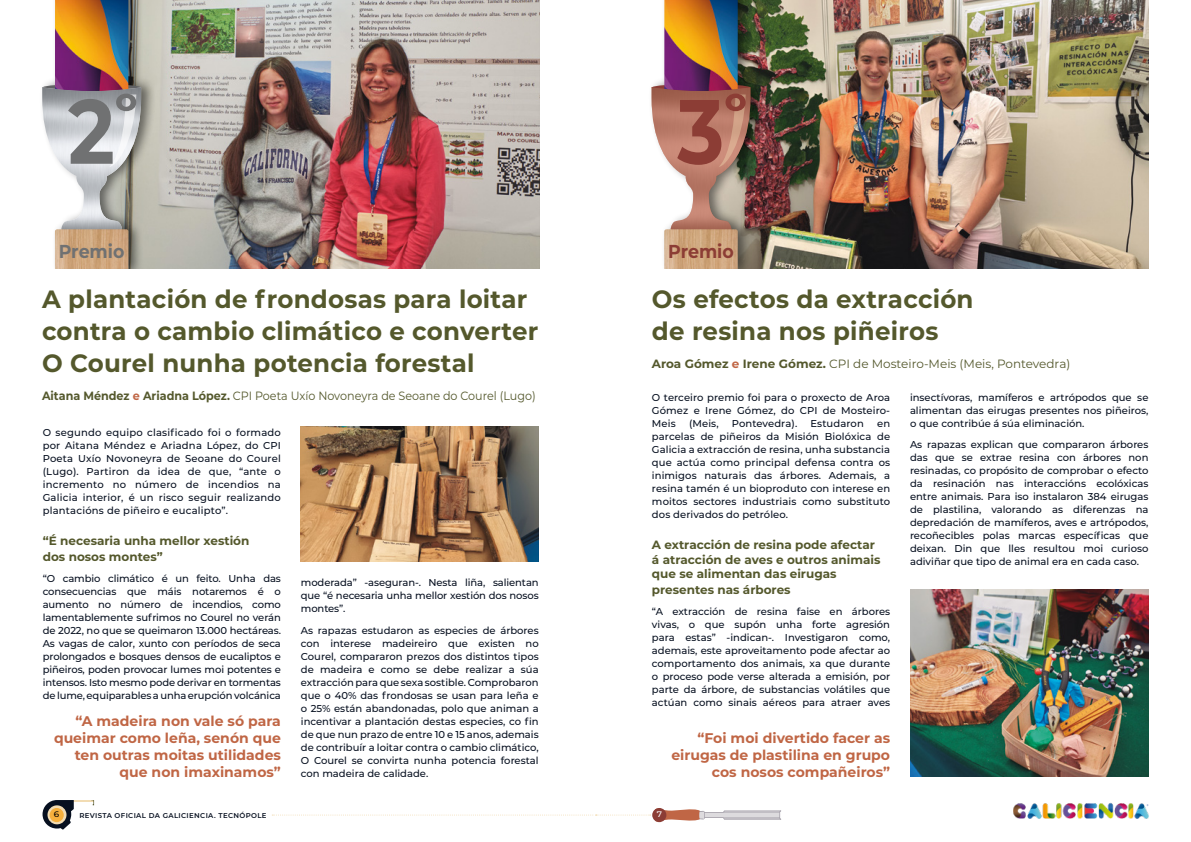
<style>
.page{position:relative;width:1191px;height:842px;background:#fff}
.page>*{position:absolute;margin:0;border:0;box-sizing:border-box;transform-origin:0 0}
.t1{font:700 91.1px "Montserrat";color:#707172;scale:.87 1}
.t2{font:700 91.1px "Montserrat";color:#8c3d35;scale:.87 1}
.t3{font:700 25px/32px "Montserrat";letter-spacing:.01em;color:#54582c}
.t4{font:700 18.7px "Montserrat";color:#707172;scale:.93 1}
.t5{font:700 18.7px "Montserrat";color:#8c3d35;scale:.93 1}
.t6{font:700 14px/16.8px "Montserrat";color:#c06645;text-align:right}
.t7{font:700 12px/14.4px "Montserrat";color:#54582c}
.t8{font:12px "Montserrat";color:#54582c;scale:.93 1}
.t9{font:12px "Montserrat";color:#54582c}
.t10{font:500 10px/13px "Montserrat";color:#071020;text-align:justify}
.t11{font:500 8px "Montserrat";color:#000;scale:1.1 1}
.t12{font:500 8px "Montserrat";color:#fff;scale:1.1 1}
.t13{font:600 7px "Montserrat";letter-spacing:.05em;color:#071020}
.s1{font-weight:700}
.s2{font-weight:700;color:#c06645}
</style>
<div class="page">
<img style="left:1013px;top:803px;width:136px;height:16px">
<hr style="left:73px;top:800px;width:20px;height:2px;background:#f2dcb3">
<svg style="left:43px;top:800px;width:31px;height:30px"></svg>
<svg style="left:47px;top:805px;width:19px;height:19px"></svg>
<div style="left:50px;top:808px;width:14px;height:14px;background:#f6b03d;border-radius:50%"></div>
<svg style="left:272px;top:808px;width:509px;height:14px"></svg>
<img style="left:156px;top:0;width:383px;height:269px">
<img style="left:765px;top:0;width:383px;height:269px">
<div style="left:39px;top:0;width:117px;height:279px;background:#000;opacity:.5"></div>
<svg style="left:42px;top:84px;width:99px;height:7px"></svg>
<img style="left:55px;top:233px;width:73px;height:36px">
<svg style="left:42px;top:87px;width:99px;height:146px"></svg>
<img style="left:55px;top:0;width:73px;height:91px">
<div style="left:43px;top:269px;width:499px;height:17px;background:#fff"></div>
<div style="left:648px;top:0;width:117px;height:279px;background:#000;opacity:.5"></div>
<svg style="left:651px;top:84px;width:99px;height:7px"></svg>
<img style="left:664px;top:233px;width:73px;height:36px">
<svg style="left:651px;top:87px;width:99px;height:146px"></svg>
<img style="left:664px;top:0;width:73px;height:91px">
<div style="left:652px;top:269px;width:499px;height:17px;background:#fff"></div>
<img style="left:300px;top:426px;width:238px;height:135px">
<img style="left:910px;top:589px;width:238px;height:188px">
<h1 class="t1" style="left:68px;top:66px;width:81px">2<sup>º</sup></h1>
<h3 class="t4" style="left:59px;top:238px;width:72px">Premio</h3>
<h2 class="t3" style="left:42px;top:282px;width:498px">A plantación de frondosas para loitar contra o cambio climático e converter<br>O Courel nunha potencia forestal</h2>
<p class="t8" style="left:42px;top:388px;width:532px"><span class="s1">Aitana Méndez</span> <span class="s2">e</span> <span class="s1">Ariadna López.</span> CPI Poeta Uxío Novoneyra de Seoane do Courel (Lugo)</p>
<p class="t10" style="left:43px;top:425px;width:240px">O segundo equipo clasificado foi o formado por Aitana Méndez e Ariadna López, do CPI Poeta Uxío Novoneyra de Seoane do Courel (Lugo). Partiron da idea de que, “ante o incremento no número de incendios na Galicia interior, é un risco seguir realizando plantacións de piñeiro e eucalipto”.</p>
<p class="t7" style="left:43px;top:532px;width:208px;line-height:15.6px">“É necesaria unha mellor xestión dos nosos montes”</p>
<p class="t10" style="left:43px;top:572px;width:240px">“O cambio climático é un feito. Unha das consecuencias que máis notaremos é o aumento no número de incendios, como lamentablemente sufrimos no Courel no verán de 2022, no que se queimaron 13.000 hectáreas.<br>As vagas de calor, xunto con períodos de seca prolongados e bosques densos de eucaliptos e piñeiros, poden provocar lumes moi potentes e intensos. Isto mesmo pode derivar en tormentas de lume, equiparables a unha erupción volcánica</p>
<p class="t10" style="left:301px;top:576px;width:239px">moderada” -aseguran-. Nesta liña, salientan que “é necesaria unha mellor xestión dos nosos montes”.</p>
<p class="t10" style="left:301px;top:623px;width:239px">As rapazas estudaron as especies de árbores con interese madeireiro que existen no Courel, compararon prezos dos distintos tipos de madeira e como se debe realizar a súa extracción para que sexa sostible. Comprobaron que o 40% das frondosas se usan para leña e o 25% están abandonadas, polo que animan a incentivar a plantación destas especies, co fin de que nun prazo de entre 10 e 15 anos, ademais de contribuír a loitar contra o cambio climático, O Courel se convirta nunha potencia forestal con madeira de calidade.</p>
<h3 class="t6" style="left:54px;top:712px;width:228px">“A madeira non vale só para queimar como leña, senón que ten outras moitas utilidades que non imaxinamos”</h3>
<h1 class="t2" style="left:677px;top:66px;width:82px">3<sup>º</sup></h1>
<h3 class="t5" style="left:668px;top:238px;width:72px">Premio</h3>
<h2 class="t3" style="left:652px;top:282px;width:323px">Os efectos da extracción de resina nos piñeiros</h2>
<p class="t9" style="left:652px;top:356px;width:420px"><span class="s1">Aroa Gómez</span> <span class="s2">e</span> <span class="s1">Irene Gómez.</span> CPI de Mosteiro-Meis (Meis, Pontevedra)</p>
<p class="t10" style="left:652px;top:390px;width:240px">O terceiro premio foi para o proxecto de Aroa Gómez e Irene Gómez, do CPI de Mosteiro-Meis</p>
<p class="t10" style="left:689px;top:416px;width:31px">(Meis,</p>
<p class="t10" style="left:732px;top:416px;width:67px">Pontevedra).</p>
<p class="t10" style="left:810px;top:416px;width:55px">Estudaron</p>
<p class="t10" style="left:652px;top:416px;width:240px;text-indent:225px">en parcelas de piñeiros da Misión Biolóxica de Galicia a extracción de resina, unha substancia que actúa como principal defensa contra os inimigos naturais das árbores. Ademais, a resina tamén é un bioproduto con interese en moitos sectores industriais como substituto dos derivados do petróleo.</p>
<p class="t7" style="left:652px;top:537px;width:230px">A extracción de resina pode afectar á atracción de aves e outros animais que se alimentan das eirugas</p>
<p class="t7" style="left:652px;top:581px;width:140px">presentes nas árbores</p>
<p class="t10" style="left:652px;top:605px;width:240px">“A extracción de resina faise en árbores vivas, o que supón unha forte agresión para estas” -indican-. Investigaron como, ademais, este aproveitamento pode afectar ao comportamento dos animais, xa que durante o proceso pode verse alterada a emisión, por parte da árbore, de substancias volátiles que actúan como sinais aéreos para atraer aves</p>
<h3 class="t6" style="left:671px;top:729px;width:220px">“Foi moi divertido facer as eirugas de plastilina en grupo cos nosos compañeiros”</h3>
<p class="t10" style="left:910px;top:390px;width:240px">insectívoras, mamíferos e artrópodos que se alimentan das eirugas presentes nos piñeiros, o que contribúe á súa eliminación.</p>
<p class="t10" style="left:910px;top:438px;width:240px">As rapazas explican que compararon árbores das que se extrae resina con árbores non resinadas, co propósito de comprobar o efecto da resinación nas interaccións ecolóxicas entre animais. Para iso instalaron 384 eirugas de plastilina, valorando as diferenzas na depredación de mamíferos, aves e artrópodos, recoñecibles polas marcas específicas que deixan. Din que lles resultou moi curioso adiviñar que tipo de animal era en cada caso.</p>
<p class="t11" style="left:54px;top:809px;width:6px">6</p>
<p class="t13" style="left:79px;top:810px;width:189px">REVISTA OFICIAL DA GALICIENCIA. TECNÓPOLE</p>
<p class="t12" style="left:656px;top:809px;width:6px">7</p>
</div>
